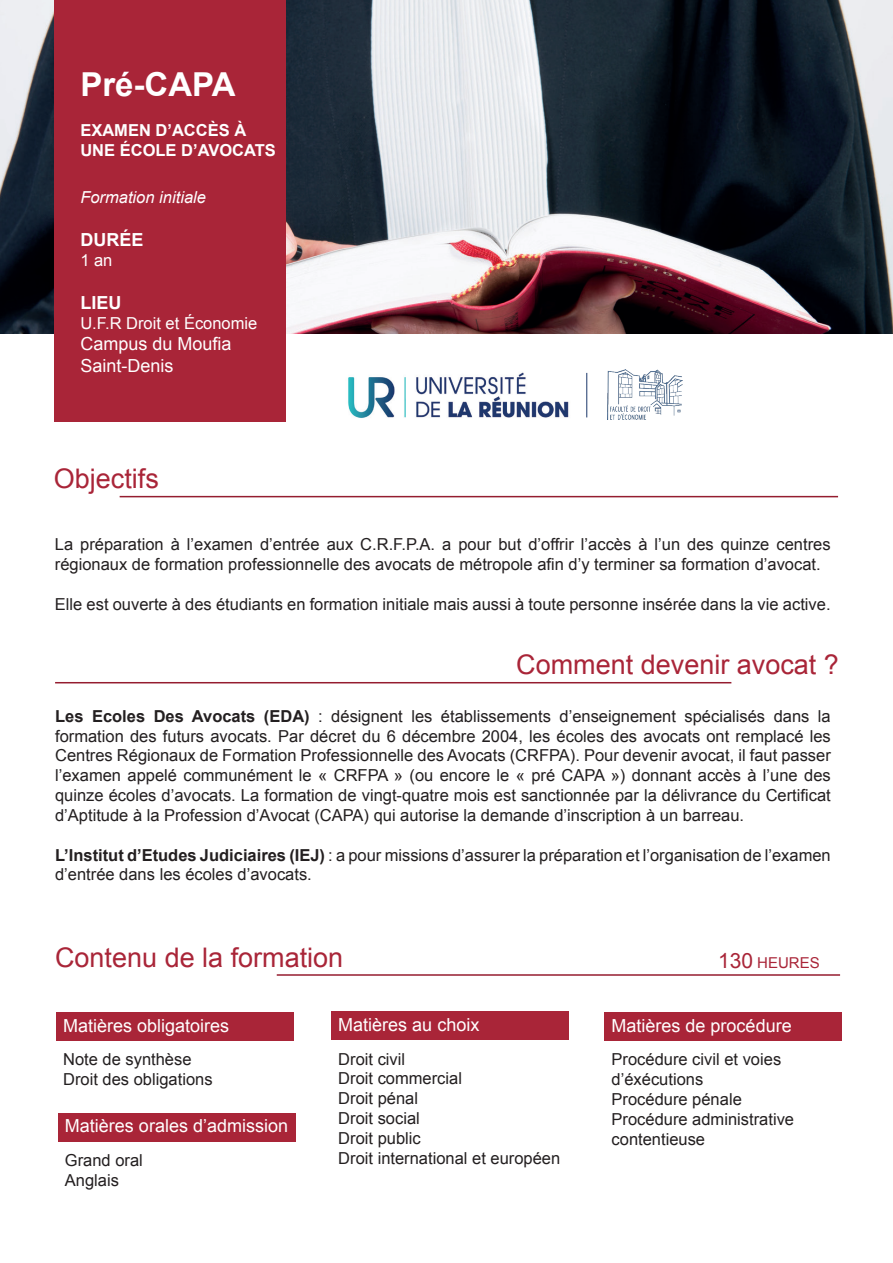
<style>
.page{position:relative;width:893px;height:1263px;background:#fff}
.page>*{position:absolute;margin:0;border:0;box-sizing:border-box;transform-origin:0 0}
.t1{font:700 33px "Arial";color:#fff}
.t2{font:27px "Arial";color:#a92538}
.t3{font:18px/21.6px "Arial";color:#fff}
.t4{font:700 18px "Arial";color:#fff}
.t5{font:16.5px/19.8px "Arial";color:#231f20}
.t6{font:700 16.5px/19.8px "Arial";color:#fff}
.t7{font:16.5px "Arial";color:#fff}
.t8{font:italic 16.5px "Arial";color:#fff}
.t9{font:15px "Arial";color:#a92538}
.s1{font-weight:700}
.s2{font-size:21px}
</style>
<div class="page">
<img style="left:0;top:0;width:893px;height:334px">
<div style="left:54px;top:0;width:232px;height:421px;background:#a92538"></div>
<hr style="left:120px;top:496px;width:718px;height:1px;background:#951d2f">
<hr style="left:277px;top:974px;width:563px;height:2px;background:#951d2f">
<div style="left:56px;top:1012px;width:238px;height:28px;background:#a92538"></div>
<div style="left:331px;top:1011px;width:238px;height:29px;background:#a92538"></div>
<div style="left:58px;top:1113px;width:238px;height:28px;background:#a92538"></div>
<div style="left:605px;top:1012px;width:237px;height:28px;background:#a92538"></div>
<hr style="left:55px;top:682px;width:676px;height:1px;background:#951d2f">
<svg style="left:608px;top:419px;width:38px;height:1px"></svg>
<img style="left:608px;top:369px;width:74px;height:50px">
<img style="left:348px;top:372px;width:239px;height:46px">
<hr style="left:586px;top:373px;width:1px;height:44px;background:#1b376a">
<h1 class="t1" style="left:80px;top:63px;width:157px">Pré-CAPA</h1>
<p class="t6" style="left:80px;top:121px;width:197px">EXAMEN D’ACCÈS À<br>UNE ÉCOLE D’AVOCATS</p>
<p class="t8" style="left:80px;top:186px;width:127px">Formation initiale</p>
<p class="t4" style="left:80px;top:227px;width:64px">DURÉE</p>
<p class="t7" style="left:80px;top:249px;width:34px">1 an</p>
<p class="t4" style="left:80px;top:290px;width:43px">LIEU</p>
<p class="t7" style="left:80px;top:312px;width:178px">U.F.R Droit et Économie</p>
<p class="t3" style="left:80px;top:333px;width:153px">Campus du Moufia<br>Saint-Denis</p>
<h2 class="t2" style="left:54px;top:461px;width:107px">Objectifs</h2>
<p class="t5" style="left:55px;top:535px;width:777px">La préparation à l’examen d’entrée aux C.R.F.P.A. a pour but d’offrir l’accès à l’un des quinze centres régionaux de formation professionnelle des avocats de métropole afin d’y terminer sa formation d’avocat.</p>
<p class="t5" style="left:55px;top:594px;width:777px">Elle est ouverte à des étudiants en formation initiale mais aussi à toute personne insérée dans la vie active.</p>
<h2 class="t2" style="left:516px;top:646px;width:324px">Comment devenir avocat ?</h2>
<p class="t5" style="left:55px;top:706px;width:777px;text-align:justify"><span class="s1">Les Ecoles Des Avocats (EDA)</span> : désignent les établissements d’enseignement spécialisés dans la formation des futurs avocats. Par décret du 6 décembre 2004, les écoles des avocats ont remplacé les Centres Régionaux de Formation Professionnelle des Avocats (CRFPA). Pour devenir avocat, il faut passer l’examen appelé communément le « CRFPA » (ou encore le « pré CAPA ») donnant accès à l’une des quinze écoles d’avocats. La formation de vingt-quatre mois est sanctionnée par la délivrance du Certificat d’Aptitude à la Profession d’Avocat (CAPA) qui autorise la demande d’inscription à un barreau.</p>
<p class="t5" style="left:55px;top:845px;width:777px"><span class="s1">L’Institut d’Etudes Judiciaires (IEJ)</span> : a pour missions d’assurer la préparation et l’organisation de l’examen d’entrée dans les écoles d’avocats.</p>
<h2 class="t2" style="left:55px;top:940px;width:290px">Contenu de la formation</h2>
<p class="t3" style="left:63px;top:1015px;width:168px">Matières obligatoires</p>
<p class="t5" style="left:63px;top:1050px;width:151px">Note de synthèse<br>Droit des obligations</p>
<p class="t3" style="left:65px;top:1115px;width:225px">Matières orales d’admission</p>
<p class="t5" style="left:65px;top:1151px;width:79px">Grand oral<br>Anglais</p>
<p class="t3" style="left:338px;top:1014px;width:143px">Matières au choix</p>
<p class="t5" style="left:338px;top:1049px;width:223px">Droit civil<br>Droit commercial<br>Droit pénal<br>Droit social<br>Droit public<br>Droit international et européen</p>
<p class="t9" style="left:718px;top:953px;width:103px"><span class="s2">130</span> HEURES</p>
<p class="t3" style="left:612px;top:1015px;width:182px">Matières de procédure</p>
<p class="t5" style="left:612px;top:1050px;width:184px">Procédure civil et voies d’éxécutions<br>Procédure pénale<br>Procédure administrative contentieuse</p>
</div>
